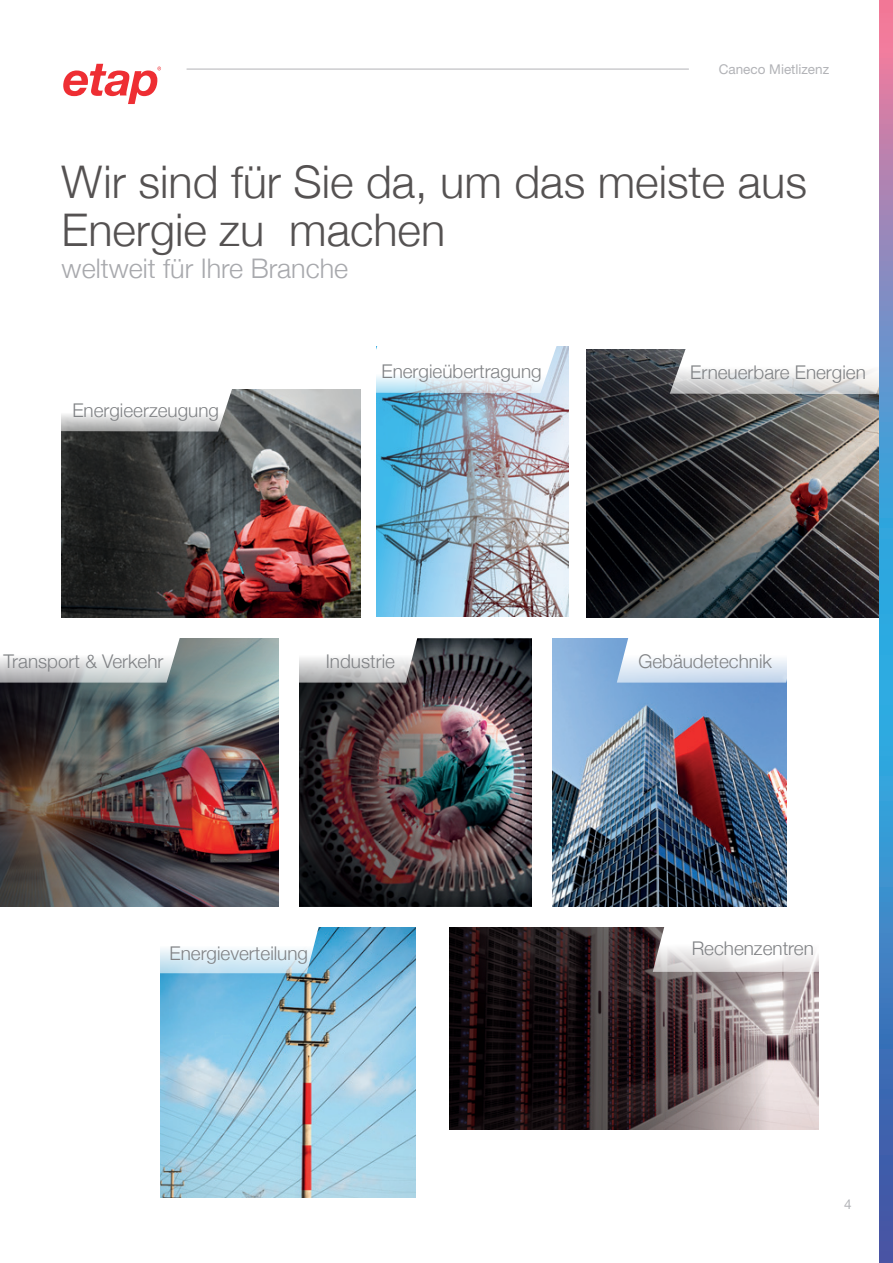
<style>
.page{position:relative;width:893px;height:1263px;background:#fff}
.page>*{position:absolute;margin:0;border:0;box-sizing:border-box;transform-origin:0 0}
.t1{font:300 45px/48px "Helvetica Neue";color:#555252}
.t2{font:300 27px "Helvetica Neue";color:#a8a9ad}
.t3{font:300 18.9px "Helvetica Neue";color:#808285}
.t4{font:13.5px "Helvetica Neue LT Pro";color:#b2b3b7}
</style>
<div class="page">
<img style="left:376px;top:346px;width:193px;height:270px">
<img style="left:552px;top:638px;width:234px;height:268px">
<img style="left:161px;top:927px;width:254px;height:270px">
<svg style="left:449px;top:927px;width:369px;height:202px;background:#4d4043"></svg>
<img style="left:0;top:638px;width:278px;height:268px">
<img style="left:300px;top:638px;width:231px;height:268px">
<svg style="left:586px;top:350px;width:293px;height:267px;background:#3a393a"></svg>
<img style="left:61px;top:389px;width:300px;height:228px">
<svg style="left:61px;top:389px;width:173px;height:42px"></svg>
<svg style="left:376px;top:346px;width:181px;height:47px"></svg>
<svg style="left:670px;top:349px;width:209px;height:45px"></svg>
<svg style="left:160px;top:927px;width:159px;height:46px"></svg>
<svg style="left:653px;top:927px;width:166px;height:45px"></svg>
<svg style="left:299px;top:638px;width:119px;height:45px"></svg>
<svg style="left:617px;top:638px;width:170px;height:45px"></svg>
<svg style="left:0;top:638px;width:180px;height:45px"></svg>
<svg style="left:63px;top:64px;width:98px;height:40px"></svg>
<svg style="left:879px;top:0;width:14px;height:1263px;background:#5d8ac3"></svg>
<hr style="left:187px;top:69px;width:502px;height:1px;background:#b2b3b7">
<p class="t4" style="left:719px;top:61px;width:112px">Caneco Mietlizenz</p>
<h1 class="t1" style="left:62px;top:154px;width:747px">Wir sind für Sie da, um das meiste aus<br>Energie zu machen</h1>
<h2 class="t2" style="left:62px;top:247px;width:288px">weltweit für Ihre Branche</h2>
<p class="t3" style="left:72px;top:395px;width:148px">Energieerzeugung</p>
<p class="t3" style="left:4px;top:646px;width:161px">Transport &amp; Verkehr</p>
<p class="t3" style="left:381px;top:356px;width:162px">Energieübertragung</p>
<p class="t3" style="left:690px;top:357px;width:177px">Erneuerbare Energien</p>
<p class="t3" style="left:326px;top:646px;width:71px">Industrie</p>
<p class="t3" style="left:638px;top:646px;width:135px">Gebäudetechnik</p>
<p class="t3" style="left:170px;top:938px;width:140px">Energieverteilung</p>
<p class="t3" style="left:692px;top:933px;width:124px">Rechenzentren</p>
<p class="t4" style="left:844px;top:1196px;width:9px">4</p>
</div>
